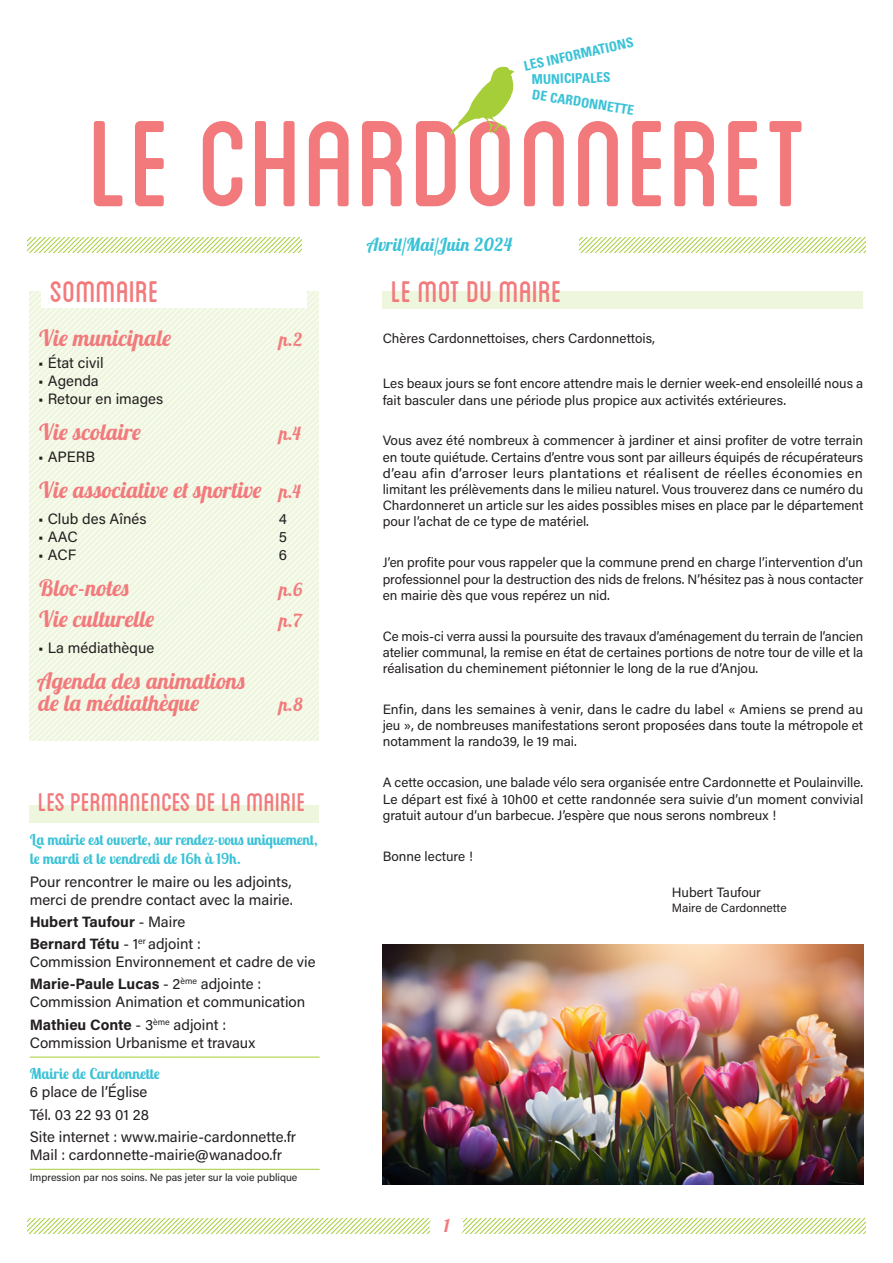
<style>
.page{position:relative;width:893px;height:1263px;background:#fff}
.page>*{position:absolute;margin:0;border:0;box-sizing:border-box;transform-origin:0 0}
.t1{font:42px "Blanch Caps";color:#f27a7c}
.t2{font:36px "Blanch Caps";color:#f27a7c}
.t3{font:italic 700 22.5px/22.5px "Lobster Two";letter-spacing:-.01em;color:#f27a7c}
.t4{font:italic 700 18px "Lobster Two";color:#3ac2d7}
.t5{font:italic 700 18px "Lobster Two";color:#f27a7c}
.t6{font:15px/22.2px "Acumin Pro";color:#231f20}
.t7{font:700 15px/19.8px "Lobster Two";letter-spacing:-.01em;color:#3ac2d7}
.t8{font:700 15px/22.2px "Acumin Pro";color:#231f20}
.t9{font:13.5px/16.2px "Acumin Pro";color:#231f20;text-align:justify}
.t10{font:700 condensed 13.5px "Univers";color:#3ac2d7}
.t11{font:12px "Acumin Pro";color:#231f20}
.t12{font:10.5px "Acumin Pro";color:#231f20}
.s1{font-size:18px}
.s2{font-weight:400}
.s3{font-weight:700}
</style>
<div class="page">
<svg style="left:30px;top:291px;width:6px;height:450px"></svg>
<svg style="left:41px;top:308px;width:6px;height:433px"></svg>
<svg style="left:47px;top:308px;width:6px;height:433px"></svg>
<svg style="left:53px;top:308px;width:6px;height:433px"></svg>
<svg style="left:64px;top:308px;width:6px;height:433px"></svg>
<svg style="left:70px;top:308px;width:6px;height:433px"></svg>
<svg style="left:76px;top:308px;width:6px;height:433px"></svg>
<svg style="left:82px;top:308px;width:6px;height:433px"></svg>
<svg style="left:88px;top:308px;width:5px;height:433px"></svg>
<svg style="left:93px;top:308px;width:6px;height:433px"></svg>
<svg style="left:99px;top:308px;width:6px;height:433px"></svg>
<svg style="left:105px;top:308px;width:6px;height:433px"></svg>
<svg style="left:111px;top:308px;width:5px;height:433px"></svg>
<svg style="left:116px;top:308px;width:6px;height:433px"></svg>
<svg style="left:122px;top:308px;width:6px;height:433px"></svg>
<svg style="left:128px;top:308px;width:6px;height:433px"></svg>
<svg style="left:134px;top:308px;width:6px;height:433px"></svg>
<svg style="left:140px;top:308px;width:5px;height:433px"></svg>
<svg style="left:145px;top:308px;width:6px;height:433px"></svg>
<svg style="left:151px;top:308px;width:6px;height:433px"></svg>
<svg style="left:157px;top:308px;width:6px;height:433px"></svg>
<svg style="left:163px;top:308px;width:5px;height:433px"></svg>
<svg style="left:168px;top:308px;width:6px;height:433px"></svg>
<svg style="left:174px;top:308px;width:6px;height:433px"></svg>
<svg style="left:180px;top:308px;width:6px;height:433px"></svg>
<svg style="left:186px;top:308px;width:5px;height:433px"></svg>
<svg style="left:191px;top:308px;width:6px;height:433px"></svg>
<svg style="left:197px;top:308px;width:6px;height:433px"></svg>
<svg style="left:203px;top:308px;width:6px;height:433px"></svg>
<svg style="left:209px;top:308px;width:6px;height:433px"></svg>
<svg style="left:215px;top:308px;width:5px;height:433px"></svg>
<svg style="left:220px;top:291px;width:99px;height:450px"></svg>
<div style="left:42px;top:276px;width:265px;height:32px;background:#fff"></div>
<hr style="left:30px;top:1169px;width:290px;height:1px;background:#a6ce39">
<hr style="left:30px;top:1057px;width:290px;height:1px;background:#a6ce39">
<div style="left:30px;top:805px;width:289px;height:17px;background:#eff6de"></div>
<svg style="left:28px;top:238px;width:837px;height:14px"></svg>
<svg style="left:94px;top:121px;width:28px;height:85px"></svg>
<svg style="left:135px;top:121px;width:29px;height:85px"></svg>
<svg style="left:203px;top:121px;width:39px;height:85px"></svg>
<svg style="left:255px;top:121px;width:40px;height:85px"></svg>
<svg style="left:309px;top:121px;width:40px;height:85px"></svg>
<svg style="left:362px;top:121px;width:40px;height:85px"></svg>
<svg style="left:524px;top:121px;width:40px;height:85px"></svg>
<svg style="left:578px;top:121px;width:40px;height:85px"></svg>
<svg style="left:632px;top:121px;width:29px;height:85px"></svg>
<svg style="left:674px;top:121px;width:40px;height:85px"></svg>
<svg style="left:728px;top:121px;width:29px;height:85px"></svg>
<svg style="left:769px;top:121px;width:32px;height:85px"></svg>
<svg style="left:416px;top:66px;width:98px;height:140px"></svg>
<div style="left:302px;top:233px;width:277px;height:25px;background:#fff"></div>
<div style="left:383px;top:291px;width:480px;height:17px;background:#eff6de"></div>
<svg style="left:28px;top:1218px;width:837px;height:16px"></svg>
<img style="left:383px;top:945px;width:480px;height:240px">
<h1 class="t1" style="left:50px;top:272px;width:110px">Sommaire</h1>
<h3 class="t3" style="left:38px;top:326px;width:135px">Vie municipale</h3>
<h3 class="t5" style="left:279px;top:328px;width:25px">p.2</h3>
<p class="t6" style="left:38px;top:351px;width:67px">• État civil</p>
<p class="t6" style="left:38px;top:369px;width:62px">• Agenda</p>
<p class="t6" style="left:38px;top:387px;width:127px">• Retour en images</p>
<h3 class="t3" style="left:38px;top:420px;width:104px">Vie scolaire</h3>
<h3 class="t5" style="left:279px;top:422px;width:24px">p.4</h3>
<p class="t6" style="left:38px;top:445px;width:58px">• APERB</p>
<h3 class="t3" style="left:38px;top:478px;width:264px">Vie associative et sportive <span class="s1">p.4</span></h3>
<p class="t6" style="left:38px;top:507px;width:110px">• Club des Aînés</p>
<p class="t6" style="left:279px;top:507px;width:10px">4</p>
<p class="t6" style="left:38px;top:525px;width:41px">• AAC</p>
<p class="t6" style="left:279px;top:525px;width:10px">5</p>
<p class="t6" style="left:38px;top:543px;width:39px">• ACF</p>
<p class="t6" style="left:279px;top:543px;width:10px">6</p>
<h3 class="t3" style="left:38px;top:576px;width:93px">Bloc-notes</h3>
<h3 class="t5" style="left:279px;top:578px;width:26px">p.6</h3>
<h3 class="t3" style="left:38px;top:607px;width:118px">Vie culturelle</h3>
<h3 class="t5" style="left:279px;top:609px;width:24px">p.7</h3>
<p class="t6" style="left:38px;top:636px;width:118px">• La médiathèque</p>
<h3 class="t3" style="left:38px;top:669px;width:209px">Agenda des animations de la médiathèque</h3>
<h3 class="t5" style="left:279px;top:693px;width:26px">p.8</h3>
<h2 class="t2" style="left:38px;top:786px;width:269px">LES PERMANENCES DE LA MAIRIE</h2>
<p class="t7" style="left:30px;top:829px;width:289px">La mairie est ouverte, sur rendez-vous uniquement, le mardi et le vendredi de 16h à 19h.</p>
<p class="t6" style="left:30px;top:872px;width:264px;line-height:18px">Pour rencontrer le maire ou les adjoints, merci de prendre contact avec la mairie.</p>
<p class="t8" style="left:30px;top:910px;width:172px">Hubert Taufour <span class="s2">- Maire<br></span>Bernard Tétu <span class="s2">- 1</span><sup>er</sup> <span class="s2">adjoint :</span></p>
<p class="t6" style="left:30px;top:950px;width:287px">Commission Environnement et cadre de vie<br><span class="s3">Marie-Paule Lucas</span> - 2<sup>ème</sup> adjointe :</p>
<p class="t6" style="left:30px;top:990px;width:277px">Commission Animation et communication<br><span class="s3">Mathieu Conte</span> - 3<sup>ème</sup> adjoint :</p>
<p class="t6" style="left:30px;top:1031px;width:227px">Commission Urbanisme et travaux</p>
<p class="t7" style="left:30px;top:1064px;width:132px">Mairie de Cardonnette</p>
<p class="t6" style="left:30px;top:1080px;width:268px">6 place de l’Église<br>Tél. 03 22 93 01 28<br>Site internet : www.mairie-cardonnette.fr</p>
<p class="t6" style="left:30px;top:1143px;width:254px">Mail : cardonnette-mairie@wanadoo.fr</p>
<p class="t12" style="left:30px;top:1170px;width:269px">Impression par nos soins. Ne pas jeter sur la voie publique</p>
<p class="t10" style="left:522px;top:58px;width:113px;rotate:-12deg">LES INFORMATIONS</p>
<p class="t10" style="left:531px;top:71px;width:80px;rotate:-2deg">MUNICIPALES</p>
<p class="t10" style="left:534px;top:86px;width:104px;rotate:9deg">DE CARDONNETTE</p>
<h3 class="t4" style="left:368px;top:233px;width:147px">Avril/Mai/Juin 2024</h3>
<h1 class="t1" style="left:391px;top:272px;width:172px">Le mot du Maire</h1>
<p class="t9" style="left:383px;top:330px;width:274px">Chères Cardonnettoises, chers Cardonnettois,</p>
<p class="t9" style="left:383px;top:375px;width:482px">Les beaux jours se font encore attendre mais le dernier week-end ensoleillé nous a fait basculer dans une période plus propice aux activités extérieures.</p>
<p class="t9" style="left:383px;top:432px;width:482px">Vous avez été nombreux à commencer à jardiner et ainsi profiter de votre terrain en toute quiétude. Certains d’entre vous sont par ailleurs équipés de récupérateurs d’eau afin d’arroser leurs plantations et réalisent de réelles économies en limitant les prélèvements dans le milieu naturel. Vous trouverez dans ce numéro du Chardonneret un article sur les aides possibles mises en place par le département pour l’achat de ce type de matériel.</p>
<p class="t9" style="left:383px;top:554px;width:482px">J’en profite pour vous rappeler que la commune prend en charge l’intervention d’un professionnel pour la destruction des nids de frelons. N’hésitez pas à nous contacter en mairie dès que vous repérez un nid.</p>
<p class="t9" style="left:383px;top:627px;width:482px">Ce mois-ci verra aussi la poursuite des travaux d’aménagement du terrain de l’ancien atelier communal, la remise en état de certaines portions de notre tour de ville et la réalisation du cheminement piétonnier le long de la rue d’Anjou.</p>
<p class="t9" style="left:383px;top:701px;width:482px">Enfin, dans les semaines à venir, dans le cadre du label « Amiens se prend au jeu », de nombreuses manifestations seront proposées dans toute la métropole et notamment la rando39, le 19 mai.</p>
<p class="t9" style="left:383px;top:774px;width:482px">A cette occasion, une balade vélo sera organisée entre Cardonnette et Poulainville.<br>Le départ est fixé à 10h00 et cette randonnée sera suivie d’un moment convivial gratuit autour d’un barbecue. J’espère que nous serons nombreux !</p>
<p class="t9" style="left:383px;top:847px;width:92px">Bonne lecture !</p>
<p class="t9" style="left:672px;top:884px;width:91px">Hubert Taufour</p>
<p class="t11" style="left:672px;top:899px;width:116px">Maire de Cardonnette</p>
<h3 class="t5" style="left:443px;top:1214px;width:8px">1</h3>
</div>
